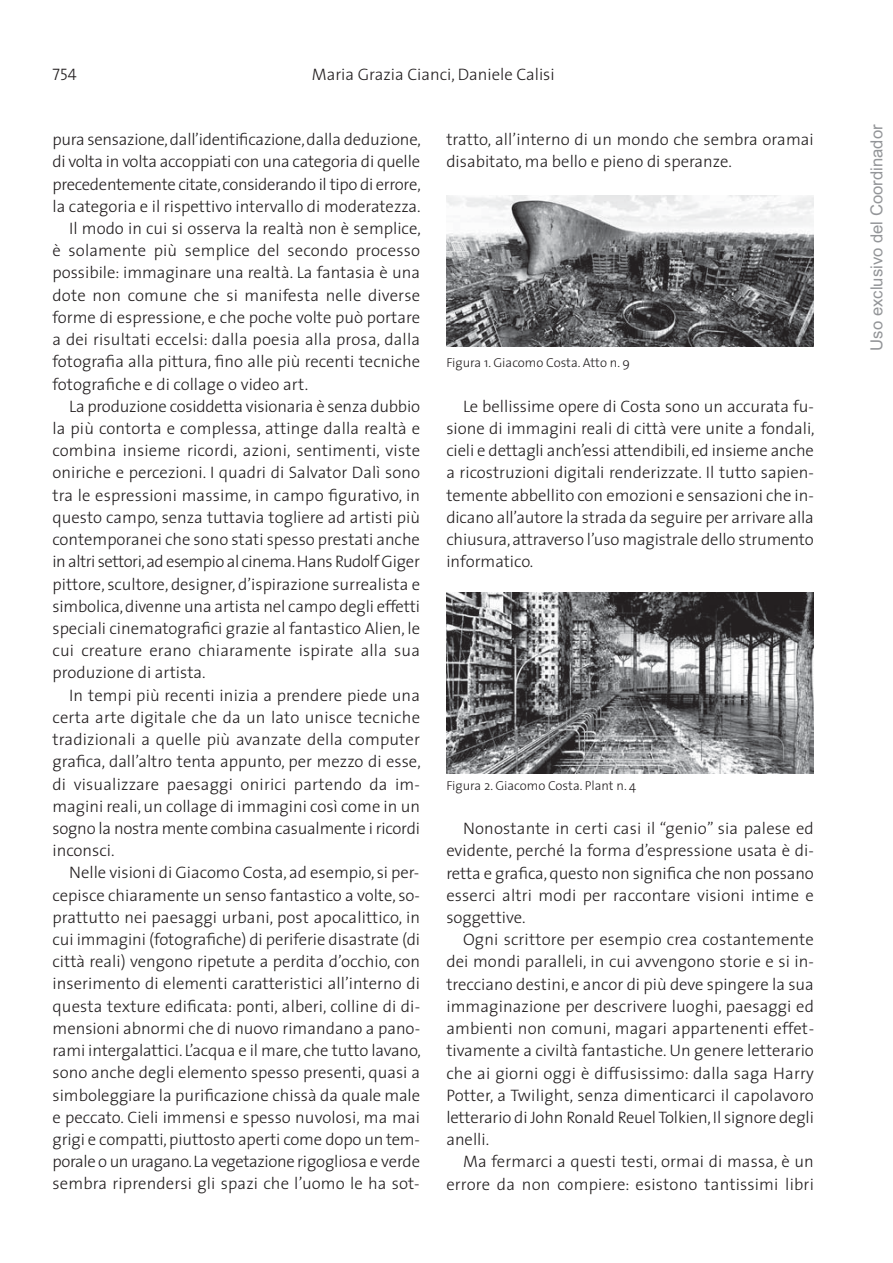
<style>
.page{position:relative;width:893px;height:1263px;background:#fff}
.page>*{position:absolute;margin:0;border:0;box-sizing:border-box;transform-origin:0 0}
.t1{font:300 16.65px/22.2px "The Sans";color:#231f20;text-align:justify}
.t2{font:300 16.65px "The Sans";letter-spacing:-.02em;color:#231f20}
.t3{font:300 16.65px "The Sans";letter-spacing:-.03em;color:#231f20}
.t4{font:300 16.65px "The Sans";letter-spacing:-.025em;color:#231f20}
.t5{font:16.65px "Arial";color:#939598}
.t6{font:16.65px "The Sans Light Caps";color:#231f20}
.t7{font:300 12.9px "The Sans";color:#231f20}
</style>
<div class="page">
<img style="left:446px;top:195px;width:368px;height:152px">
<div style="left:446px;top:592px;width:368px;height:186px;background:linear-gradient(to right,#fff,#fff)"></div>
<img style="left:446px;top:592px;width:368px;height:181px">
<p class="t6" style="left:53px;top:61px;width:26px">754</p>
<p class="t1" style="left:312px;top:65px;width:244px">Maria Grazia Cianci, Daniele Calisi</p>
<p class="t1" style="left:52px;top:130px;width:370px">pura sensazione, dall’identificazione, dalla deduzione,</p>
<p class="t1" style="left:52px;top:152px;width:369px">di volta in volta accoppiati con una categoria di quelle</p>
<p class="t2" style="left:52px;top:177px;width:370px">precedentemente citate, considerando il tipo di errore,</p>
<p class="t1" style="left:52px;top:197px;width:370px">la categoria e il rispettivo intervallo di moderatezza.</p>
<p class="t1" style="left:69px;top:219px;width:353px">Il modo in cui si osserva la realtà non è semplice,</p>
<p class="t1" style="left:52px;top:241px;width:369px">è solamente più semplice del secondo processo</p>
<p class="t1" style="left:52px;top:263px;width:369px">possibile: immaginare una realtà. La fantasia è una</p>
<p class="t1" style="left:52px;top:286px;width:369px">dote non comune che si manifesta nelle diverse</p>
<p class="t1" style="left:52px;top:308px;width:369px">forme di espressione, e che poche volte può portare</p>
<p class="t1" style="left:52px;top:330px;width:369px">a dei risultati eccelsi: dalla poesia alla prosa, dalla</p>
<p class="t1" style="left:52px;top:352px;width:369px">fotografia alla pittura, fino alle più recenti tecniche</p>
<p class="t1" style="left:52px;top:375px;width:257px">fotografiche e di collage o video art.</p>
<p class="t1" style="left:69px;top:397px;width:352px">La produzione cosiddetta visionaria è senza dubbio</p>
<p class="t1" style="left:52px;top:419px;width:369px">la più contorta e complessa, attinge dalla realtà e</p>
<p class="t1" style="left:52px;top:441px;width:369px">combina insieme ricordi, azioni, sentimenti, viste</p>
<p class="t1" style="left:52px;top:463px;width:369px">oniriche e percezioni. I quadri di Salvator Dalì sono</p>
<p class="t1" style="left:52px;top:486px;width:369px">tra le espressioni massime, in campo figurativo, in</p>
<p class="t1" style="left:52px;top:508px;width:369px">questo campo, senza tuttavia togliere ad artisti più</p>
<p class="t1" style="left:52px;top:530px;width:369px">contemporanei che sono stati spesso prestati anche</p>
<p class="t3" style="left:52px;top:555px;width:369px">in altri settori, ad esempio al cinema. Hans Rudolf Giger</p>
<p class="t1" style="left:52px;top:575px;width:369px">pittore, scultore, designer, d’ispirazione surrealista e</p>
<p class="t1" style="left:52px;top:597px;width:369px">simbolica, divenne una artista nel campo degli effetti</p>
<p class="t1" style="left:52px;top:619px;width:369px">speciali cinematografici grazie al fantastico Alien, le</p>
<p class="t1" style="left:52px;top:641px;width:369px">cui creature erano chiaramente ispirate alla sua</p>
<p class="t1" style="left:52px;top:663px;width:155px">produzione di artista.</p>
<p class="t1" style="left:69px;top:686px;width:352px">In tempi più recenti inizia a prendere piede una</p>
<p class="t1" style="left:52px;top:708px;width:369px">certa arte digitale che da un lato unisce tecniche</p>
<p class="t1" style="left:52px;top:730px;width:369px">tradizionali a quelle più avanzate della computer</p>
<p class="t1" style="left:52px;top:752px;width:370px">grafica, dall’altro tenta appunto, per mezzo di esse,</p>
<p class="t1" style="left:52px;top:775px;width:369px">di visualizzare paesaggi onirici partendo da im -</p>
<p class="t1" style="left:52px;top:797px;width:369px">magini reali, un collage di immagini così come in un</p>
<p class="t1" style="left:52px;top:819px;width:369px">sogno la nostra mente combina casualmente i ricordi</p>
<p class="t1" style="left:52px;top:841px;width:63px">inconsci.</p>
<p class="t1" style="left:69px;top:863px;width:352px">Nelle visioni di Giacomo Costa, ad esempio, si per-</p>
<p class="t1" style="left:52px;top:886px;width:369px">cepisce chiaramente un senso fantastico a volte, so-</p>
<p class="t1" style="left:52px;top:908px;width:369px">prattutto nei paesaggi urbani, post apocalittico, in</p>
<p class="t1" style="left:53px;top:930px;width:369px">cui immagini (fotografiche) di periferie disastrate (di</p>
<p class="t1" style="left:53px;top:952px;width:369px">città reali) vengono ripetute a perdita d’occhio, con</p>
<p class="t1" style="left:53px;top:975px;width:369px">inserimento di elementi caratteristici all’interno di</p>
<p class="t1" style="left:53px;top:997px;width:369px">questa texture edificata: ponti, alberi, colline di di-</p>
<p class="t1" style="left:53px;top:1019px;width:369px">mensioni abnormi che di nuovo rimandano a pano-</p>
<p class="t1" style="left:53px;top:1041px;width:370px">rami intergalattici. L’acqua e il mare, che tutto lavano,</p>
<p class="t1" style="left:53px;top:1063px;width:369px">sono anche degli elemento spesso presenti, quasi a</p>
<p class="t1" style="left:53px;top:1086px;width:369px">simboleggiare la purificazione chissà da quale male</p>
<p class="t1" style="left:53px;top:1108px;width:369px">e peccato. Cieli immensi e spesso nuvolosi, ma mai</p>
<p class="t1" style="left:53px;top:1130px;width:369px">grigi e compatti, piuttosto aperti come dopo un tem-</p>
<p class="t4" style="left:53px;top:1155px;width:369px">porale o un uragano. La vegetazione rigogliosa e verde</p>
<p class="t1" style="left:53px;top:1174px;width:369px">sembra riprendersi gli spazi che l’uomo le ha sot-</p>
<p class="t1" style="left:446px;top:130px;width:369px">tratto, all’interno di un mondo che sembra oramai disabitato, ma bello e pieno di speranze.</p>
<p class="t7" style="left:446px;top:358px;width:185px">Figura 1. Giacomo Costa. Atto n. 9</p>
<p class="t1" style="left:446px;top:397px;width:370px;text-indent:17px">Le bellissime opere di Costa sono un accurata fu&shy;sione di immagini reali di città vere unite a fondali, cieli e dettagli anch’essi attendibili, ed insieme anche a ricostruzioni digitali renderizzate. Il tutto sapien&shy;temente abbellito con emozioni e sensazioni che in&shy;dicano all’autore la strada da seguire per arrivare alla chiusura, attraverso l’uso magistrale dello strumento informatico.</p>
<p class="t7" style="left:446px;top:780px;width:191px">Figura 2. Giacomo Costa. Plant n. 4</p>
<p class="t1" style="left:446px;top:819px;width:369px;text-indent:17px">Nonostante in certi casi il “genio” sia palese ed evidente, perché la forma d’espressione usata è di - retta e grafica, questo non significa che non possano esserci altri modi per raccontare visioni intime e soggettive.</p>
<p class="t1" style="left:446px;top:930px;width:369px;text-indent:17px">Ogni scrittore per esempio crea costantemente dei mondi paralleli, in cui avvengono storie e si in&shy;trecciano destini, e ancor di più deve spingere la sua immaginazione per descrivere luoghi, paesaggi ed ambienti non comuni, magari appartenenti effet - tivamente a civiltà fantastiche. Un genere letterario che ai giorni oggi è diffusissimo: dalla saga Harry Potter, a Twilight, senza dimenticarci il capolavoro letterario di John Ronald Reuel Tolkien, Il signore degli anelli.</p>
<p class="t1" style="left:446px;top:1152px;width:369px;text-align:right">Ma fermarci a questi testi, ormai di massa, è un errore da non compiere: esistono tantissimi libri</p>
<p class="t5" style="left:867px;top:351px;width:228px;rotate:-90deg">Uso exclusivo del Coordinador</p>
</div>
